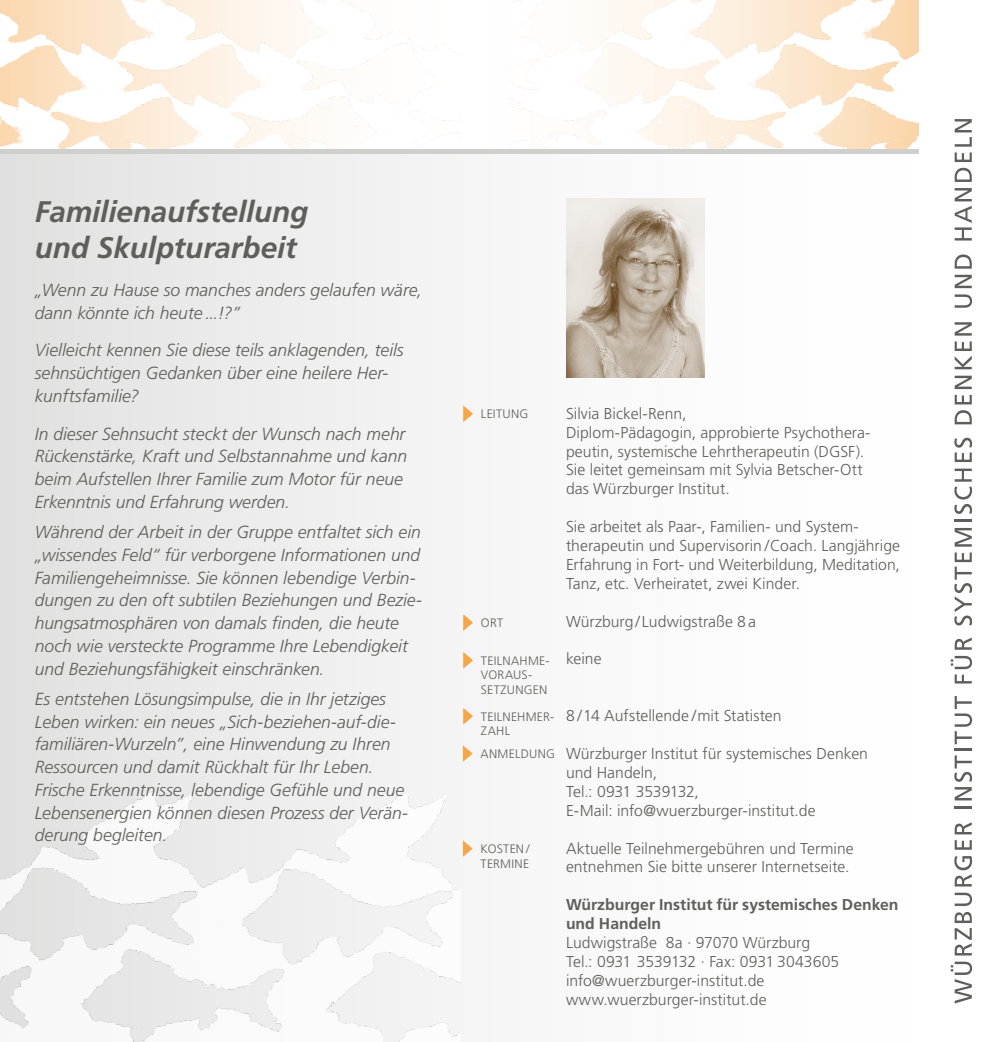
<style>
.page{position:relative;width:993px;height:1042px;background:#fff}
.page>*{position:absolute;margin:0;border:0;box-sizing:border-box;transform-origin:0 0}
.t1{font:italic 700 29.75px/36.8px "Frutiger";letter-spacing:-.005em;color:#5e5e5d}
.t2{font:italic 300 17.5px/22.8px "Frutiger LT Std";color:#5e5e5d}
.t3{font:300 15.75px/18.9px "Frutiger LT Std";color:#5e5e5d}
.t4{font:700 15.75px/18.9px "Frutiger LT Std";color:#5e5e5d}
.t5{font:300 12.25px/14.7px "Frutiger LT Std";letter-spacing:.025em;color:#5e5e5d}
</style>
<div class="page">
<div style="left:0;top:154px;width:928px;height:888px;background:linear-gradient(to right,#e3e3e3,#fff)"></div>
<div style="left:0;top:149px;width:918px;height:5px;background:#cfcfce"></div>
<img style="left:0;top:768px;width:460px;height:274px">
<img style="left:0;top:0;width:459px;height:149px">
<img style="left:508px;top:0;width:410px;height:149px">
<img style="left:566px;top:198px;width:138px;height:179px">
<svg style="left:950px;top:961px;width:21px;height:42px"></svg>
<svg style="left:954px;top:912px;width:17px;height:43px"></svg>
<svg style="left:954px;top:892px;width:17px;height:14px"></svg>
<svg style="left:954px;top:856px;width:17px;height:30px"></svg>
<svg style="left:954px;top:840px;width:17px;height:10px"></svg>
<svg style="left:954px;top:822px;width:17px;height:12px"></svg>
<svg style="left:954px;top:807px;width:17px;height:2px"></svg>
<svg style="left:954px;top:755px;width:17px;height:45px"></svg>
<hr style="left:954px;top:748px;width:17px;height:3px;background:#5e5e5d">
<svg style="left:954px;top:696px;width:17px;height:48px"></svg>
<svg style="left:950px;top:656px;width:21px;height:27px"></svg>
<svg style="left:954px;top:638px;width:17px;height:12px"></svg>
<svg style="left:954px;top:528px;width:17px;height:97px"></svg>
<hr style="left:954px;top:519px;width:17px;height:3px;background:#5e5e5d">
<svg style="left:954px;top:468px;width:17px;height:46px"></svg>
<svg style="left:954px;top:438px;width:17px;height:24px"></svg>
<svg style="left:954px;top:410px;width:17px;height:14px"></svg>
<svg style="left:954px;top:395px;width:17px;height:9px"></svg>
<svg style="left:954px;top:376px;width:17px;height:13px"></svg>
<svg style="left:954px;top:322px;width:17px;height:47px"></svg>
<svg style="left:954px;top:294px;width:17px;height:14px"></svg>
<svg style="left:954px;top:275px;width:17px;height:13px"></svg>
<svg style="left:954px;top:254px;width:17px;height:15px"></svg>
<svg style="left:954px;top:188px;width:17px;height:52px"></svg>
<svg style="left:954px;top:168px;width:17px;height:14px"></svg>
<svg style="left:954px;top:119px;width:17px;height:43px"></svg>
<svg style="left:462px;top:405px;width:11px;height:18px"></svg>
<svg style="left:462px;top:614px;width:11px;height:17px"></svg>
<svg style="left:462px;top:652px;width:11px;height:17px"></svg>
<svg style="left:462px;top:708px;width:11px;height:17px"></svg>
<svg style="left:462px;top:745px;width:11px;height:17px"></svg>
<svg style="left:462px;top:840px;width:11px;height:17px"></svg>
<h1 class="t1" style="left:35px;top:193px;width:275px">Familienaufstellung und Skulpturarbeit</h1>
<p class="t2" style="left:35px;top:279px;width:389px">„Wenn zu Hause so manches anders gelaufen wäre, dann könnte ich heute ...!?”</p>
<p class="t2" style="left:35px;top:339px;width:370px">Vielleicht kennen Sie diese teils anklagenden, teils sehnsüchtigen Gedanken über eine heilere Her&shy;kunftsfamilie?</p>
<p class="t2" style="left:35px;top:422px;width:374px">In dieser Sehnsucht steckt der Wunsch nach mehr Rückenstärke, Kraft und Selbstannahme und kann beim Aufstellen Ihrer Familie zum Motor für neue Erkenntnis und Erfahrung werden.</p>
<p class="t2" style="left:35px;top:521px;width:388px">Während der Arbeit in der Gruppe entfaltet sich ein „wissendes Feld“ für verborgene Informationen und Familiengeheimnisse. Sie können lebendige Verbin&shy;dungen zu den oft subtilen Beziehungen und Bezie&shy;hungsatmosphären von damals finden, die heute noch wie versteckte Programme Ihre Lebendigkeit und Beziehungsfähigkeit einschränken.</p>
<p class="t2" style="left:35px;top:687px;width:374px">Es entstehen Lösungsimpulse, die in Ihr jetziges Leben wirken: ein neues „Sich-beziehen-auf-die&shy;familiären-Wurzeln”, eine Hinwendung zu Ihren Ressourcen und damit Rückhalt für Ihr Leben.<br>Frische Erkenntnisse, lebendige Gefühle und neue Lebensenergien können diesen Prozess der Verän&shy;derung begleiten.</p>
<p class="t5" style="left:481px;top:407px;width:49px">LEITUNG</p>
<p class="t5" style="left:481px;top:615px;width:24px">ORT</p>
<p class="t5" style="left:481px;top:653px;width:70px">TEILNAHME-<br>VORAUS-<br>SETZUNGEN</p>
<p class="t5" style="left:481px;top:709px;width:75px">TEILNEHMER-<br>ZAHL</p>
<p class="t5" style="left:480px;top:746px;width:76px">ANMELDUNG</p>
<p class="t5" style="left:480px;top:841px;width:50px">KOSTEN /<br>TERMINE</p>
<p class="t3" style="left:566px;top:404px;width:306px">Silvia Bickel-Renn,<br>Diplom-Pädagogin, approbierte Psychothera&shy;peutin, systemische Lehrtherapeutin (DGSF).<br>Sie leitet gemeinsam mit Sylvia Betscher-Ott das Würzburger Institut.</p>
<p class="t3" style="left:566px;top:517px;width:335px">Sie arbeitet als Paar-, Familien- und System&shy;therapeutin und Supervisorin /Coach. Langjährige Erfahrung in Fort- und Weiterbildung, Meditation, Tanz, etc. Verheiratet, zwei Kinder.</p>
<p class="t3" style="left:566px;top:612px;width:191px">Würzburg/ Ludwigstraße 8a</p>
<p class="t3" style="left:566px;top:650px;width:37px">keine</p>
<p class="t3" style="left:566px;top:706px;width:217px">8 /14 Aufstellende /mit Statisten</p>
<p class="t3" style="left:566px;top:744px;width:303px">Würzburger Institut für systemisches Denken und Handeln,<br>Tel.: 0931 3539132,<br>E-Mail: info@wuerzburger-institut.de</p>
<p class="t3" style="left:566px;top:839px;width:289px">Aktuelle Teilnehmergebühren und Termine entnehmen Sie bitte unserer Internetseite.</p>
<p class="t4" style="left:566px;top:895px;width:334px">Würzburger Institut für systemisches Denken und Handeln</p>
<p class="t3" style="left:566px;top:933px;width:275px">Ludwigstraße 8a · 97070 Würzburg Tel.: 0931 3539132 · Fax: 0931 3043605 info@wuerzburger-institut.de www.wuerzburger-institut.de</p>
</div>
